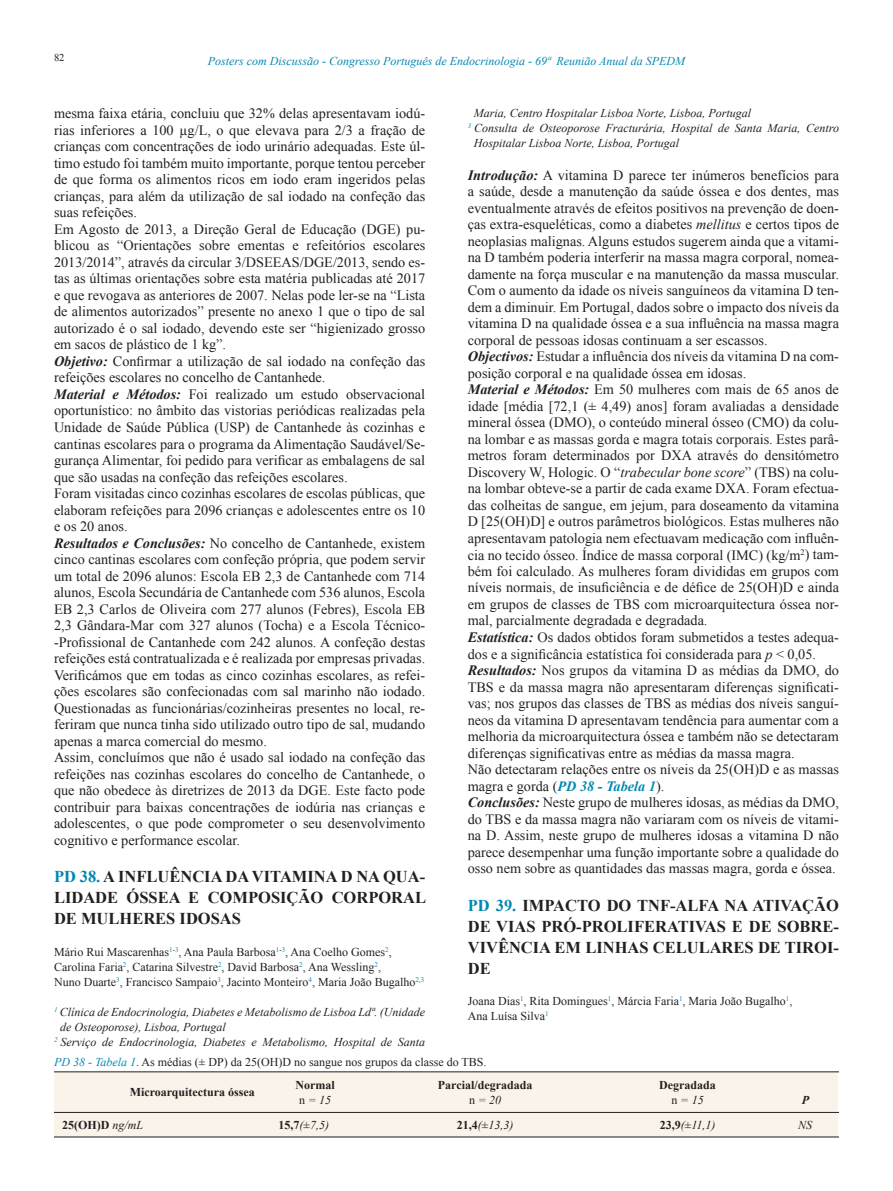
<style>
.page{position:relative;width:893px;height:1191px;background:#fff}
.page>*{position:absolute;margin:0;border:0;box-sizing:border-box;transform-origin:0 0}
.t1{font:700 16.5px/21px "Times New Roman";color:#231f20;text-align:justify}
.t2{font:14.25px/16.5px "Times New Roman";color:#231f20}
.t3{font:italic 12px "Times New Roman";color:#231f20}
.t4{font:12px/15px "Times New Roman";color:#231f20}
.t5{font:700 12px/15px "Times New Roman";color:#231f20;text-align:center}
.t6{font:italic 12px "Times New Roman";color:#0088b2}
.t7{font:italic 700 12px "Times New Roman";color:#231f20}
.t8{font:10.5px "Times New Roman";color:#231f20}
.s1{font-weight:700;font-style:italic}
.s2{color:#0088b2}
.s3{font-style:italic}
.s4{font-weight:700;font-style:italic;color:#0088b2}
.s5{font-style:italic;color:#0088b2}
.s6{font-weight:400}
.s7{font-weight:400;font-style:italic}
.s8{font-weight:700;font-style:normal}
.s9{font-style:normal}
</style>
<div class="page">
<div style="left:54px;top:1072px;width:784px;height:64px;background:#f9f3ea"></div>
<hr style="left:54px;top:1071px;width:785px;height:1px;background:#231f20">
<hr style="left:54px;top:1112px;width:785px;height:1px;background:#231f20">
<hr style="left:54px;top:1136px;width:785px;height:1px;background:#231f20">
<p class="t8" style="left:54px;top:50px;width:12px">82</p>
<p class="t6" style="left:208px;top:53px;width:479px">Posters com Discussão - Congresso Português de Endocrinologia - 69ª Reunião Anual da SPEDM</p>
<p class="t2" style="left:54px;top:105px;width:373px">mesma faixa etária, concluiu que 32% delas apresentavam iodú&shy;rias inferiores a 100 µg/L, o que elevava para 2/3 a fração de crianças com concentrações de iodo urinário adequadas. Este úl&shy;timo estudo foi também muito importante, porque tentou perceber de que forma os alimentos ricos em iodo eram ingeridos pelas crianças, para além da utilização de sal iodado na confeção das suas refeições.<br>Em Agosto de 2013, a Direção Geral de Educação (DGE) pu&shy;blicou as “Orientações sobre ementas e refeitórios escolares 2013/2014”, através da circular 3/DSEEAS/DGE/2013, sendo es&shy;tas as últimas orientações sobre esta matéria publicadas até 2017 e que revogava as anteriores de 2007. Nelas pode ler-se na “Lista de alimentos autorizados” presente no anexo 1 que o tipo de sal autorizado é o sal iodado, devendo este ser “higienizado grosso em sacos de plástico de 1 kg”.<br><span class="s1">Objetivo:</span> Confirmar a utilização de sal iodado na confeção das refeições escolares no concelho de Cantanhede.<br><span class="s1">Material e Métodos:</span> Foi realizado um estudo observacional oportunístico: no âmbito das vistorias periódicas realizadas pela Unidade de Saúde Pública (USP) de Cantanhede às cozinhas e cantinas escolares para o programa da Alimentação Saudável/Se&shy;gurança Alimentar, foi pedido para verificar as embalagens de sal que são usadas na confeção das refeições escolares.<br>Foram visitadas cinco cozinhas escolares de escolas públicas, que elaboram refeições para 2096 crianças e adolescentes entre os 10 e os 20 anos.<br><span class="s1">Resultados e Conclusões:</span> No concelho de Cantanhede, existem cinco cantinas escolares com confeção própria, que podem servir um total de 2096 alunos: Escola EB 2,3 de Cantanhede com 714 alunos, Escola Secundária de Cantanhede com 536 alunos, Escola EB 2,3 Carlos de Oliveira com 277 alunos (Febres), Escola EB 2,3 Gândara-Mar com 327 alunos (Tocha) e a Escola Técnico--Profissional de Cantanhede com 242 alunos. A confeção destas refeições está contratualizada e é realizada por empresas privadas.<br>Verificámos que em todas as cinco cozinhas escolares, as refei&shy;ções escolares são confecionadas com sal marinho não iodado.<br>Questionadas as funcionárias/cozinheiras presentes no local, re&shy;feriram que nunca tinha sido utilizado outro tipo de sal, mudando apenas a marca comercial do mesmo.<br>Assim, concluímos que não é usado sal iodado na confeção das refeições nas cozinhas escolares do concelho de Cantanhede, o que não obedece às diretrizes de 2013 da DGE. Este facto pode contribuir para baixas concentrações de iodúria nas crianças e adolescentes, o que pode comprometer o seu desenvolvimento cognitivo e performance escolar.</p>
<p class="t1" style="left:54px;top:865px;width:374px"><span class="s2">PD 38.</span> A INFLUÊNCIA DA VITAMINA D NA QUA-LIDADE ÓSSEA E COMPOSIÇÃO CORPORAL DE MULHERES IDOSAS</p>
<p class="t4" style="left:54px;top:943px;width:372px">Mário Rui Mascarenhas<sup>1</sup><sup>-</sup><sup>3</sup>, Ana Paula Barbosa<sup>1</sup><sup>-</sup><sup>3</sup>, Ana Coelho Gomes<sup>2</sup>,<br>Carolina Faria<sup>2</sup>, Catarina Silvestre<sup>2</sup>, David Barbosa<sup>2</sup>, Ana Wessling<sup>2</sup>,<br>Nuno Duarte<sup>3</sup>, Francisco Sampaio<sup>3</sup>, Jacinto Monteiro<sup>4</sup>, Maria João Bugalho<sup>2</sup><sup>,</sup><sup>3</sup></p>
<p class="t3" style="left:54px;top:1003px;width:373px"><sup>1</sup> Clínica de Endocrinologia, Diabetes e Metabolismo de Lisboa Ldª. (Unidade</p>
<p class="t3" style="left:60px;top:1018px;width:167px">de Osteoporose), Lisboa, Portugal</p>
<p class="t3" style="left:54px;top:1033px;width:373px"><sup>2</sup> Serviço de Endocrinologia, Diabetes e Metabolismo, Hospital de Santa</p>
<p class="t3" style="left:474px;top:104px;width:279px">Maria, Centro Hospitalar Lisboa Norte, Lisboa, Portugal</p>
<p class="t3" style="left:468px;top:119px;width:373px"><sup>3</sup> Consulta de Osteoporose Fracturária, Hospital de Santa Maria, Centro</p>
<p class="t3" style="left:474px;top:134px;width:207px">Hospitalar Lisboa Norte, Lisboa, Portugal</p>
<p class="t2" style="left:468px;top:166px;width:373px"><span class="s1">Introdução:</span> A vitamina D parece ter inúmeros benefícios para a saúde, desde a manutenção da saúde óssea e dos dentes, mas eventualmente através de efeitos positivos na prevenção de doen&shy;ças extra-esqueléticas, como a diabetes <span class="s3">mellitus</span> e certos tipos de neoplasias malignas. Alguns estudos sugerem ainda que a vitami&shy;na D também poderia interferir na massa magra corporal, nomea&shy;damente na força muscular e na manutenção da massa muscular.<br>Com o aumento da idade os níveis sanguíneos da vitamina D ten&shy;dem a diminuir. Em Portugal, dados sobre o impacto dos níveis da vitamina D na qualidade óssea e a sua influência na massa magra corporal de pessoas idosas continuam a ser escassos.<br><span class="s1">Objectivos:</span> Estudar a influência dos níveis da vitamina D na com&shy;posição corporal e na qualidade óssea em idosas.<br><span class="s1">Material e Métodos:</span> Em 50 mulheres com mais de 65 anos de idade [média [72,1 (± 4,49) anos] foram avaliadas a densidade mineral óssea (DMO), o conteúdo mineral ósseo (CMO) da colu&shy;na lombar e as massas gorda e magra totais corporais. Estes parâ&shy;metros foram determinados por DXA através do densitómetro Discovery W, Hologic. O “<span class="s3">trabecular bone score</span>” (TBS) na colu&shy;na lombar obteve-se a partir de cada exame DXA. Foram efectua&shy;das colheitas de sangue, em jejum, para doseamento da vitamina D [25(OH)D] e outros parâmetros biológicos. Estas mulheres não apresentavam patologia nem efectuavam medicação com influên&shy;cia no tecido ósseo. Índice de massa corporal (IMC) (kg/m<sup>2</sup>) tam&shy;bém foi calculado. As mulheres foram divididas em grupos com níveis normais, de insuficiência e de défice de 25(OH)D e ainda em grupos de classes de TBS com microarquitectura óssea nor&shy;mal, parcialmente degradada e degradada.<br><span class="s1">Estatística:</span> Os dados obtidos foram submetidos a testes adequa&shy;dos e a significância estatística foi considerada para <span class="s3">p</span> &lt; 0,05.<br><span class="s1">Resultados:</span> Nos grupos da vitamina D as médias da DMO, do TBS e da massa magra não apresentaram diferenças significati&shy;vas; nos grupos das classes de TBS as médias dos níveis sanguí&shy;neos da vitamina D apresentavam tendência para aumentar com a melhoria da microarquitectura óssea e também não se detectaram diferenças significativas entre as médias da massa magra.<br>Não detectaram relações entre os níveis da 25(OH)D e as massas magra e gorda (<span class="s4">PD 38 - Tabela 1</span>).<br><span class="s1">Conclusões:</span> Neste grupo de mulheres idosas, as médias da DMO, do TBS e da massa magra não variaram com os níveis de vitami&shy;na D. Assim, neste grupo de mulheres idosas a vitamina D não parece desempenhar uma função importante sobre a qualidade do osso nem sobre as quantidades das massas magra, gorda e óssea.</p>
<p class="t1" style="left:468px;top:894px;width:373px"><span class="s2">PD 39.</span> IMPACTO DO TNF-ALFA NA ATIVAÇÃO DE VIAS PRÓ-PROLIFERATIVAS E DE SOBRE-VIVÊNCIA EM LINHAS CELULARES DE TIROI-DE</p>
<p class="t4" style="left:468px;top:993px;width:326px">Joana Dias<sup>1</sup>, Rita Domingues<sup>1</sup>, Márcia Faria<sup>1</sup>, Maria João Bugalho<sup>1</sup>,<br>Ana Luísa Silva<sup>1</sup></p>
<p class="t4" style="left:54px;top:1054px;width:434px"><span class="s5">PD 38 - Tabela 1</span>. As médias (± DP) da 25(OH)D no sangue nos grupos da classe do TBS.</p>
<p class="t5" style="left:130px;top:1084px;width:127px">Microarquitectura óssea</p>
<p class="t5" style="left:296px;top:1076px;width:41px">Normal <span class="s6">n</span> <span class="s7">= 15</span></p>
<p class="t5" style="left:438px;top:1076px;width:96px">Parcial/degradada <span class="s6">n</span> <span class="s7">= 20</span></p>
<p class="t5" style="left:659px;top:1076px;width:58px">Degradada <span class="s6">n</span> <span class="s7">= 15</span></p>
<p class="t7" style="left:802px;top:1091px;width:9px">P</p>
<p class="t5" style="left:62px;top:1117px;width:82px">25(OH)D <span class="s7">ng/mL</span></p>
<p class="t3" style="left:278px;top:1116px;width:52px"><span class="s8">15,7</span>(<span class="s9">±</span>7,5)</p>
<p class="t3" style="left:457px;top:1116px;width:58px"><span class="s8">21,4</span>(<span class="s9">±</span>13,3)</p>
<p class="t3" style="left:660px;top:1116px;width:57px"><span class="s8">23,9</span>(<span class="s9">±</span>11,1)</p>
<p class="t3" style="left:798px;top:1116px;width:16px">NS</p>
</div>
